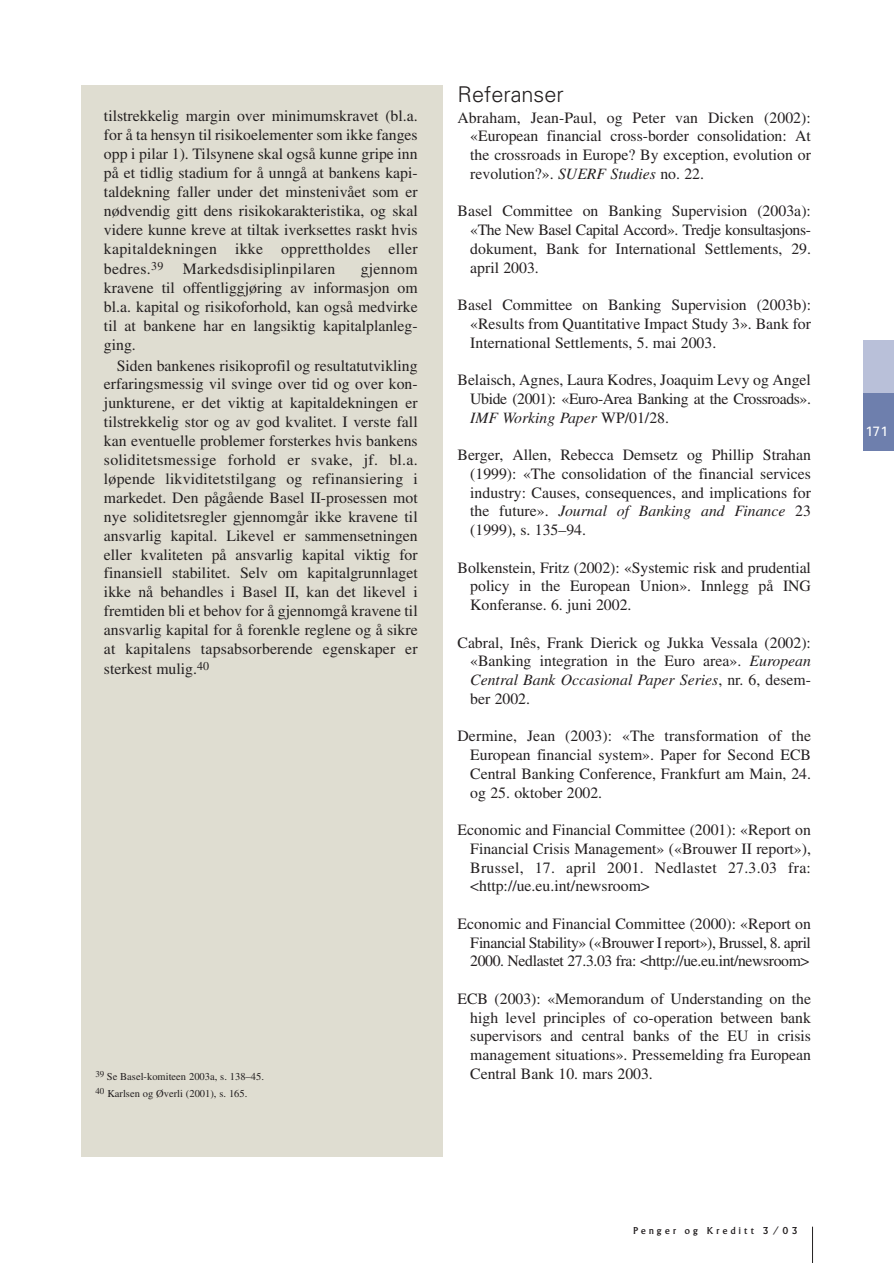
<style>
.page{position:relative;width:894px;height:1263px;background:#fff}
.page>*{position:absolute;margin:0;border:0;box-sizing:border-box;transform-origin:0 0}
.t1{font:300 21.75px "Univers";color:#231f20}
.t2{font:15.75px/18.8px "Times";color:#231f20;text-align:justify}
.t3{font:13.5px "Univers";color:#fff}
.t4{font:10.5px/16.6px "Times";color:#231f20}
.t5{font:10.5px "Albertus";letter-spacing:.31em;color:#231f20}
.s1{font-style:italic}
</style>
<div class="page">
<div style="left:81px;top:85px;width:362px;height:1072px;background:#dfddd1"></div>
<hr style="left:812px;top:1227px;width:1px;height:36px;background:#231f20">
<div style="left:864px;top:340px;width:30px;height:111px;background:#b9c0d9"></div>
<div style="left:864px;top:393px;width:30px;height:58px;background:#6e7fad"></div>
<p class="t2" style="left:104px;top:108px;width:315px">tilstrekkelig margin over minimumskravet (bl.a. for å ta hensyn til risikoelementer som ikke fanges opp i pilar 1). Tilsynene skal også kunne gripe inn på et tidlig stadium for å unngå at bankens kapi&shy;taldekning faller under det minstenivået som er nødvendig gitt dens risikokarakteristika, og skal videre kunne kreve at tiltak iverksettes raskt hvis kapitaldekningen ikke opprettholdes eller bedres.<sup>39</sup> Markedsdisiplinpilaren</p>
<p class="t2" style="left:104px;top:261px;width:315px;text-indent:257px">gjennom kravene til offentliggjøring av informasjon om bl.a. kapital og risikoforhold, kan også medvirke til at bankene har en langsiktig kapitalplanleg&shy;ging.</p>
<p class="t2" style="left:104px;top:357px;width:315px;text-indent:13px">Siden bankenes risikoprofil og resultatutvikling erfaringsmessig vil svinge over tid og over kon&shy;junkturene, er det viktig at kapitaldekningen er tilstrekkelig stor og av god kvalitet. I verste fall kan eventuelle problemer forsterkes hvis bankens soliditetsmessige forhold er svake, jf. bl.a. løpende likviditetstilgang og refinansiering i markedet. Den pågående Basel II-prosessen mot nye soliditetsregler gjennomgår ikke kravene til ansvarlig kapital. Likevel er sammensetningen eller kvaliteten på ansvarlig kapital viktig for finansiell stabilitet. Selv om kapitalgrunnlaget ikke nå behandles i Basel II, kan det likevel i fremtiden bli et behov for å gjennomgå kravene til ansvarlig kapital for å forenkle reglene og å sikre at kapitalens tapsabsorberende egenskaper er sterkest mulig.<sup>40</sup></p>
<p class="t4" style="left:95px;top:1069px;width:170px"><sup>39</sup> Se Basel-komiteen 2003a, s. 138–45.<br><sup>40</sup> Karlsen og Øverli (2001), s. 165.</p>
<h1 class="t1" style="left:457px;top:87px;width:108px">Referanser</h1>
<p class="t2" style="left:470px;top:109px;width:342px;text-indent:-13px">Abraham, Jean-Paul, og Peter van Dicken (2002): «European financial cross-border consolidation: At the crossroads in Europe? By exception, evolution or revolution?». <span class="s1">SUERF Studies</span> no. 22.</p>
<p class="t2" style="left:470px;top:203px;width:342px;text-indent:-13px">Basel Committee on Banking Supervision (2003a): «The New Basel Capital Accord». Tredje konsultasjons&shy;dokument, Bank for International Settlements, 29. april 2003.</p>
<p class="t2" style="left:470px;top:297px;width:342px;text-indent:-13px">Basel Committee on Banking Supervision (2003b): «Results from Quantitative Impact Study 3». Bank for International Settlements, 5. mai 2003.</p>
<p class="t2" style="left:470px;top:372px;width:342px;text-indent:-13px">Belaisch, Agnes, Laura Kodres, Joaquim Levy og Angel Ubide (2001): «Euro-Area Banking at the Crossroads».<br><span class="s1">IMF Working Paper</span> WP/01/28.</p>
<p class="t2" style="left:470px;top:447px;width:342px;text-indent:-13px">Berger, Allen, Rebecca Demsetz og Phillip Strahan (1999): «The consolidation of the financial services industry: Causes, consequences, and implications for the future». <span class="s1">Journal of Banking and Finance</span> 23 (1999), s. 135–94.</p>
<p class="t2" style="left:470px;top:559px;width:342px;text-indent:-13px">Bolkenstein, Fritz (2002): «Systemic risk and prudential policy in the European Union». Innlegg på ING Konferanse. 6. juni 2002.</p>
<p class="t2" style="left:470px;top:634px;width:342px;text-indent:-13px">Cabral, Inês, Frank Dierick og Jukka Vessala (2002): «Banking integration in the Euro area». <span class="s1">European Central Bank Occasional Paper Series</span>, nr. 6, desem&shy;ber 2002.</p>
<p class="t2" style="left:470px;top:728px;width:342px;text-indent:-13px">Dermine, Jean (2003): «The transformation of the European financial system». Paper for Second ECB Central Banking Conference, Frankfurt am Main, 24. og 25. oktober 2002.</p>
<p class="t2" style="left:470px;top:822px;width:342px;text-indent:-13px">Economic and Financial Committee (2001): «Report on Financial Crisis Management» («Brouwer II report»), Brussel, 17. april 2001. Nedlastet 27.3.03 fra: &lt;http://ue.eu.int/newsroom&gt;</p>
<p class="t2" style="left:470px;top:916px;width:342px;text-indent:-13px">Economic and Financial Committee (2000): «Report on Financial Stability» («Brouwer I report»), Brussel, 8. april 2000. Nedlastet 27.3.03 fra: &lt;http://ue.eu.int/newsroom&gt;</p>
<p class="t2" style="left:470px;top:991px;width:342px;text-indent:-13px">ECB (2003): «Memorandum of Understanding on the high level principles of co-operation between bank supervisors and central banks of the EU in crisis management situations». Pressemelding fra European Central Bank 10. mars 2003.</p>
<p class="t5" style="left:633px;top:1227px;width:166px">Penger og Kreditt 3/03</p>
<p class="t3" style="left:865px;top:427px;width:24px">171</p>
</div>
